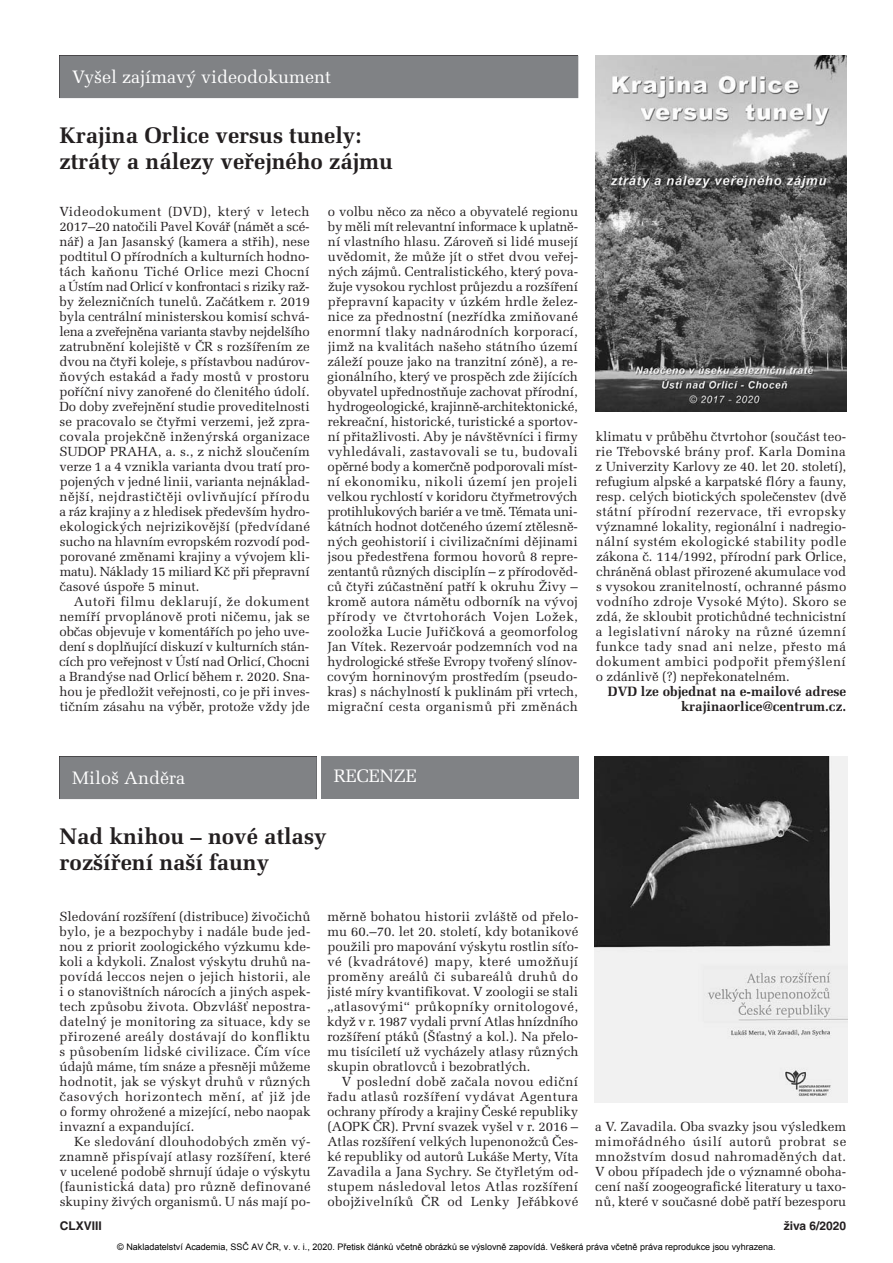
<style>
.page{position:relative;width:893px;height:1263px;background:#fff}
.page>*{position:absolute;margin:0;border:0;box-sizing:border-box;transform-origin:0 0}
.t1{font:700 22.5px/25.5px "Melior CE";color:#231f20}
.t2{font:18px "Melior CE";color:#fff}
.t3{font:700 13.5px/15px "Melior CE";color:#231f20;text-align:right}
.t4{font:13.2px/15px "Melior CE";color:#231f20;text-align:justify}
.t5{font:700 12px "Helvetica CE";color:#231f20}
.t6{font:9px "Arial";color:#000}
</style>
<div class="page">
<div style="left:60px;top:756px;width:257px;height:43px;background:#808285"></div>
<div style="left:321px;top:756px;width:257px;height:43px;background:#808285"></div>
<img style="left:595px;top:756px;width:252px;height:346px">
<div style="left:60px;top:56px;width:518px;height:42px;background:#808285"></div>
<img style="left:595px;top:55px;width:251px;height:356px">
<h2 class="t2" style="left:72px;top:70px;width:260px">Vyšel zajímavý videodokument</h2>
<h1 class="t1" style="left:60px;top:125px;width:335px">Krajina Orlice versus tunely: ztráty a nálezy veřejného zájmu</h1>
<p class="t4" style="left:59px;top:206px;width:252px">Videodokument (DVD), který v letech 2017–20 natočili Pavel Kovář (námět a scé&shy;nář) a Jan Jasanský (kamera a střih), nese podtitul O přírodních a kulturních hodno&shy;tách kaňonu Tiché Orlice mezi Chocní a Ústím nad Orlicí v konfrontaci s riziky raž&shy;by železničních tunelů. Začátkem r. 2019 byla centrální ministerskou komisí schvá&shy;lena a zveřejněna varianta stavby nejdelšího zatrubnění kolejiště v ČR s rozšířením ze dvou na čtyři koleje, s přístavbou nadúrov - ňových estakád a řady mostů v prostoru poříční nivy zanořené do členitého údolí.<br>Do doby zveřejnění studie proveditelnosti se pracovalo se čtyřmi verzemi, jež zpra&shy;covala projekčně inženýrská organizace SUDOP PRAHA, a. s., z nichž sloučením verze 1 a 4 vznikla varianta dvou tratí pro&shy;pojených v jedné linii, varianta nejnáklad&shy;nější, nejdrastičtěji ovlivňující přírodu a ráz krajiny a z hledisek především hydro - ekologických nejrizikovější (předvídané sucho na hlavním evropském rozvodí pod - porované změnami krajiny a vývojem kli&shy;matu). Náklady 15 miliard Kč při přepravní časové úspoře 5 minut.</p>
<p class="t4" style="left:59px;top:596px;width:252px;text-indent:15px">Autoři filmu deklarují, že dokument nemíří prvoplánově proti ničemu, jak se občas objevuje v komentářích po jeho uve&shy;dení s doplňující diskuzí v kulturních stán&shy;cích pro veřejnost v Ústí nad Orlicí, Chocni a Brandýse nad Orlicí během r. 2020. Sna&shy;hou je předložit veřejnosti, co je při inves&shy;tičním zásahu na výběr, protože vždy jde</p>
<p class="t4" style="left:327px;top:206px;width:253px">o volbu něco za něco a obyvatelé regionu by měli mít relevantní informace k uplatně - ní vlastního hlasu. Zároveň si lidé musejí uvědomit, že může jít o střet dvou veřej&shy;ných zájmů. Centralistického, který pova&shy;žuje vysokou rychlost průjezdu a rozšíření přepravní kapacity v úzkém hrdle želez - nice za přednostní (nezřídka zmiňované enormní tlaky nadnárodních korporací, jimž na kvalitách našeho státního území záleží pouze jako na tranzitní zóně), a re - gionálního, který ve prospěch zde žijících obyvatel upřednostňuje zachovat přírodní, hydrogeologické, krajinně-architektonické, rekreační, historické, turistické a sportov&shy;ní přitažlivosti. Aby je návštěvníci i firmy vyhledávali, zastavovali se tu, budovali opěrné body a komerčně podporovali míst&shy;ní ekonomiku, nikoli území jen projeli velkou rychlostí v koridoru čtyřmetrových protihlukových bariér a ve tmě. Témata uni&shy;kátních hodnot dotčeného území ztělesně&shy;ných geohistorií i civilizačními dějinami jsou předestřena formou hovorů 8 repre&shy;zentantů různých disciplín – z přírodověd - ců čtyři zúčastnění patří k okruhu Živy – kromě autora námětu odborník na vývoj přírody ve čtvrtohorách Vojen Ložek, zooložka Lucie Juřičková a geomorfolog Jan Vítek. Rezervoár podzemních vod na hydrologické střeše Evropy tvořený slínov&shy;covým horninovým prostředím (pseudo - kras) s náchylností k puklinám při vrtech, migrační cesta organismů při změnách</p>
<p class="t4" style="left:596px;top:431px;width:252px">klimatu v průběhu čtvrtohor (součást teo&shy;rie Třebovské brány prof. Karla Domina z Univerzity Karlovy ze 40. let 20. století), refugium alpské a karpatské flóry a fauny, resp. celých biotických společenstev (dvě státní přírodní rezervace, tři evropsky významné lokality, regionální i nadregio&shy;nální systém ekologické stability podle zákona č. 114/1992, přírodní park Orlice, chráněná oblast přirozené akumulace vod s vysokou zranitelností, ochranné pásmo vodního zdroje Vysoké Mýto). Skoro se zdá, že skloubit protichůdné technicistní a legislativní nároky na různé územní funkce tady snad ani nelze, přesto má dokument ambici podpořit přemýšlení o zdánlivě (?) nepřekonatelném.</p>
<p class="t3" style="left:608px;top:686px;width:240px">DVD lze objednat na e-mailové adrese krajinaorlice@centrum.cz.</p>
<h2 class="t2" style="left:72px;top:771px;width:114px">Miloš Anděra</h2>
<h2 class="t2" style="left:334px;top:770px;width:84px">RECENZE</h2>
<h1 class="t1" style="left:60px;top:826px;width:269px">Nad knihou – nové atlasy rozšíření naší fauny</h1>
<p class="t4" style="left:59px;top:911px;width:253px">Sledování rozšíření (distribuce) živočichů bylo, je a bezpochyby i nadále bude jed&shy;nou z priorit zoologického výzkumu kde&shy;koli a kdykoli. Znalost výskytu druhů na - povídá leccos nejen o jejich historii, ale i o stanovištních nárocích a jiných aspek&shy;tech způsobu života. Obzvlášť nepostra - datelný je monitoring za situace, kdy se přirozené areály dostávají do konfliktu s působením lidské civilizace. Čím více údajů máme, tím snáze a přesněji můžeme hodnotit, jak se výskyt druhů v různých časových horizontech mění, ať již jde o formy ohrožené a mizející, nebo naopak invazní a expandující.</p>
<p class="t4" style="left:60px;top:1136px;width:253px;text-indent:14px">Ke sledování dlouhodobých změn vý - znamně přispívají atlasy rozšíření, které v ucelené podobě shrnují údaje o výskytu (faunistická data) pro různě definované skupiny živých organismů. U nás mají po -</p>
<p class="t4" style="left:327px;top:911px;width:253px">měrně bohatou historii zvláště od přelo&shy;mu 60.–70. let 20. století, kdy botanikové použili pro mapování výskytu rostlin síťo&shy;vé (kvadrátové) mapy, které umožňují proměny areálů či subareálů druhů do jisté míry kvantifikovat. V zoologii se stali „atlasovými“ průkopníky ornitologové, když v r. 1987 vydali první Atlas hnízdního rozšíření ptáků (Šťastný a kol.). Na přelo&shy;mu tisíciletí už vycházely atlasy různých skupin obratlovců i bezobratlých.</p>
<p class="t4" style="left:327px;top:1076px;width:253px;text-indent:15px">V poslední době začala novou ediční řadu atlasů rozšíření vydávat Agentura ochrany přírody a krajiny České republiky (AOPK ČR). První svazek vyšel v r. 2016 – Atlas rozšíření velkých lupenonožců Čes&shy;ké republiky od autorů Lukáše Merty, Víta Zavadila a Jana Sychry. Se čtyřletým od - stupem následoval letos Atlas rozšíření obojživelníků ČR od Lenky Jeřábkové</p>
<p class="t4" style="left:595px;top:1121px;width:252px">a V. Zavadila. Oba svazky jsou výsledkem mimořádného úsilí autorů probrat se množstvím dosud nahromaděných dat.<br>V obou případech jde o významné oboha&shy;cení naší zoogeografické literatury u taxo&shy;nů, které v současné době patří bezesporu</p>
<p class="t5" style="left:60px;top:1221px;width:43px">CLXVIII</p>
<p class="t5" style="left:784px;top:1221px;width:64px">živa 6/2020</p>
<p class="t6" style="left:117px;top:1241px;width:660px">© Nakladatelství Academia, SSČ AV ČR, v. v. i., 2020. Přetisk článků včetně obrázků se výslovně zapovídá. Veškerá práva včetně práva reprodukce jsou vyhrazena.</p>
</div>
